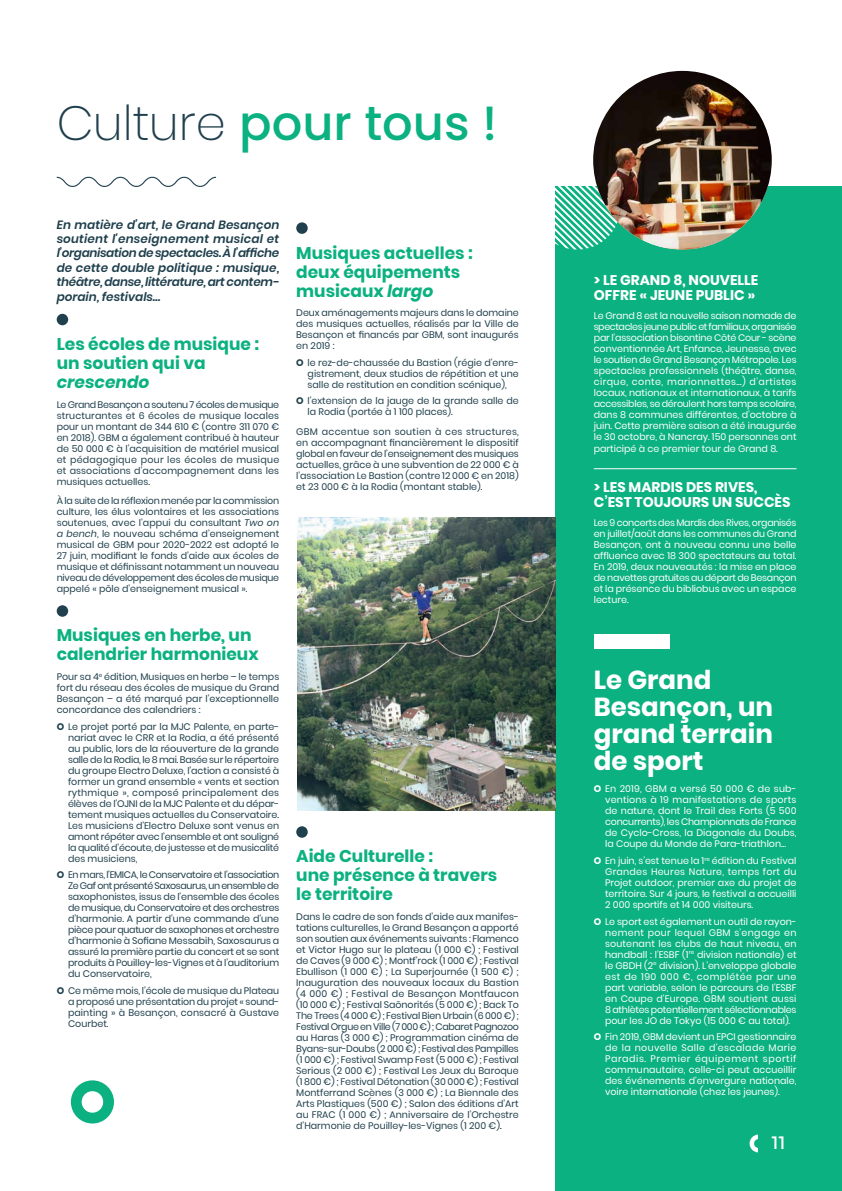
<style>
.page{position:relative;width:842px;height:1191px;background:#fff}
.page>*{position:absolute;margin:0;border:0;box-sizing:border-box;transform-origin:0 0}
.t1{font:500 48px "Poppins";color:#0bb180}
.t2{font:700 26px/27px "Poppins";color:#fff}
.t3{font:18px "Montserrat";color:#fff}
.t4{font:700 17px/19px "Poppins";color:#0bb180}
.t5{font:italic 700 17px "Poppins";color:#0bb180}
.t6{font:700 14px/15px "Poppins";color:#fff}
.t7{font:italic 600 12px/14.4px "Poppins";letter-spacing:-.025em;color:#20404d;text-align:justify}
.t8{font:9.5px/11px "Poppins";color:#20404d;text-align:justify}
.t9{font:9.5px/11px "Poppins";color:#fff;text-align:justify}
.s1{font-weight:200;color:#20404d}
.s2{font-style:italic}
.s3{font-weight:700}
.s4{color:#231f20}
</style>
<div class="page">
<div style="left:556px;top:187px;width:286px;height:1004px;background:#0bb180"></div>
<div style="left:57px;top:314px;width:11px;height:11px;background:#20404d;border-radius:50%"></div>
<div style="left:57px;top:605px;width:11px;height:12px;background:#20404d;border-radius:50%"></div>
<div style="left:296px;top:222px;width:12px;height:12px;background:#20404d;border-radius:50%"></div>
<div style="left:296px;top:826px;width:12px;height:11px;background:#20404d;border-radius:50%"></div>
<svg style="left:57px;top:177px;width:159px;height:10px"></svg>
<hr style="left:594px;top:468px;width:202px;height:1px;background:#fff">
<svg style="left:555px;top:169px;width:65px;height:80px"></svg>
<img style="left:297px;top:518px;width:259px;height:292px">
<img style="left:593px;top:71px;width:179px;height:178px;border-radius:89px">
<div style="left:594px;top:634px;width:76px;height:14px;background:#fff"></div>
<div style="left:71px;top:1080px;width:43px;height:43px;background:#0bb180;border-radius:50%"></div>
<div style="left:82px;top:1091px;width:21px;height:21px;background:#fff;border-radius:50%"></div>
<svg style="left:749px;top:1134px;width:9px;height:18px"></svg>
<h1 class="t1" style="left:57px;top:95px;width:442px"><span class="s1">Culture</span> pour tous !</h1>
<p class="t7" style="left:57px;top:217px;width:224px">En matière d’art, le Grand Besançon soutient l'enseignement musical et l’organisation de spectacles. À l’affiche de cette double politique : musique, théâtre, danse, littérature, art contem&shy;porain, festivals…</p>
<h3 class="t4" style="left:57px;top:334px;width:204px">Les écoles de musique : un soutien qui va</h3>
<h3 class="t5" style="left:57px;top:372px;width:94px">crescendo</h3>
<p class="t8" style="left:57px;top:399px;width:224px">Le Grand Besançon a soutenu 7 écoles de musique structurantes et 6 écoles de musique locales pour un montant de 344 610 € (contre 311 070 € en 2018). GBM a également contribué à hauteur de 50 000 € à l’acquisition de matériel musical et pédagogique pour les écoles de musique et associations d’accompagnement dans les musiques actuelles.</p>
<p class="t8" style="left:57px;top:495px;width:224px">À la suite de la réflexion menée par la commission culture, les élus volontaires et les associations soutenues, avec l’appui du consultant <span class="s2">Two on a bench</span>, le nouveau schéma d’enseignement musical de GBM pour 2020-2022 est adopté le 27 juin, modifiant le fonds d’aide aux écoles de musique et définissant notamment un nouveau niveau de développement des écoles de musique appelé « pôle d’enseignement musical ».</p>
<h3 class="t4" style="left:57px;top:626px;width:203px">Musiques en herbe, un calendrier harmonieux</h3>
<p class="t8" style="left:57px;top:671px;width:224px">Pour sa 4<sup>e</sup> édition, Musiques en herbe – le temps fort du réseau des écoles de musique du Grand Besançon – a été marqué par l’exceptionnelle concordance des calendriers :</p>
<p class="t8" style="left:68px;top:721px;width:213px;text-indent:-11px"><span class="s3">O</span> Le projet porté par la MJC Palente, en parte&shy;nariat avec le CRR et la Rodia, a été présenté au public, lors de la réouverture de la grande salle de la Rodia, le 8 mai. Basée sur le répertoire du groupe Electro Deluxe, l’action a consisté à former un grand ensemble « vents et section rythmique », composé principalement des élèves de l’OJNI de la MJC Palente et du dépar&shy;tement musiques actuelles du Conservatoire.<br>Les musiciens d’Electro Deluxe sont venus en amont répéter avec l’ensemble et ont souligné la qualité d’écoute, de justesse et de musicalité des musiciens,</p>
<p class="t8" style="left:68px;top:869px;width:213px;text-indent:-11px"><span class="s3">O</span> En mars, l’EMICA, le Conservatoire et l’association Ze Gaf ont présenté Saxosaurus, un ensemble de saxophonistes, issus de l’ensemble des écoles de musique, du Conservatoire et des orchestres d’harmonie. A partir d’une commande d’une pièce pour quatuor de saxophones et orchestre d’harmonie à Sofiane Messabih, Saxosaurus a assuré la première partie du concert et se sont produits à Pouilley-les-Vignes et à l’auditorium du Conservatoire,</p>
<p class="t8" style="left:68px;top:985px;width:213px;text-indent:-11px"><span class="s3">O</span> Ce même mois, l’école de musique du Plateau a proposé une présentation du projet « sound&shy;painting » à Besançon, consacré à Gustave Courbet.</p>
<h3 class="t4" style="left:296px;top:243px;width:178px">Musiques actuelles : deux équipements musicaux <span class="s2">largo</span></h3>
<p class="t8" style="left:296px;top:307px;width:224px">Deux aménagements majeurs dans le domaine des musiques actuelles, réalisés par la Ville de Besançon et financés par GBM, sont inaugurés en 2019 :</p>
<p class="t8" style="left:308px;top:357px;width:213px;text-indent:-11px"><span class="s3">O</span> le rez-de-chaussée du Bastion (régie d’enre&shy;gistrement, deux studios de répétition et une salle de restitution en condition scénique),</p>
<p class="t8" style="left:308px;top:396px;width:213px;text-indent:-11px"><span class="s3">O</span> l’extension de la jauge de la grande salle de la Rodia (portée à 1 100 places).</p>
<p class="t8" style="left:296px;top:426px;width:224px">GBM accentue son soutien à ces structures, en accompagnant financièrement le dispositif global en faveur de l’enseignement des musiques actuelles, grâce à une subvention de 22 000 € à l’association Le Bastion (contre 12 000 € en 2018) et 23 000 € à la Rodia (montant stable).</p>
<h3 class="t4" style="left:296px;top:847px;width:203px">Aide Culturelle :<br>une présence à travers le territoire</h3>
<p class="t8" style="left:296px;top:911px;width:224px">Dans le cadre de son fonds d’aide aux manifes&shy;tations culturelles, le Grand Besançon a apporté son soutien aux événements suivants : Flamenco et Victor Hugo sur le plateau (1 000 €) ; Festival de Caves (9 000 €) ; Montf’rock (1 000 €) ; Festival Ebullison (1 000 €) ; La Superjournée (1 500 €) ; Inauguration des nouveaux locaux du Bastion (4 000 €) ; Festival de Besançon Montfaucon (10 000 €) ; Festival Saônorités (5 000 €) ; Back To The Trees (4 000 €) ; Festival Bien Urbain (6 000 €) ; Festival Orgue en Ville (7 000 €) ; Cabaret Pagnozoo au Haras (3 000 €) ; Programmation cinéma de Byans-sur-Doubs (2 000 €) ; Festival des Pampilles (1 000 €) ; Festival Swamp Fest (5 000 €) ; Festival Serious (2 000 €) ; Festival Les Jeux du Baroque (1 800 €) ; Festival Détonation (30 000 €) ; Festival Montferrand Scènes (3 000 €) ; La Biennale des Arts Plastiques (500 €) ; Salon des éditions d’Art au FRAC (1 000 €) ; Anniversaire de l’Orchestre d’Harmonie de Pouilley-les-Vignes (1 200 €)<span class="s4">.</span></p>
<h3 class="t6" style="left:594px;top:272px;width:166px">&gt; LE GRAND 8, NOUVELLE<br>OFFRE « JEUNE PUBLIC »</h3>
<p class="t9" style="left:594px;top:311px;width:204px">Le Grand 8 est la nouvelle saison nomade de spectacles jeune public et familiaux, organisée par l’association bisontine Côté Cour - scène conventionnée Art, Enfance, Jeunesse, avec le soutien de Grand Besançon Métropole. Les spectacles professionnels (théâtre, danse, cirque, conte, marionnettes…) d’artistes locaux, nationaux et internationaux, à tarifs accessibles, se déroulent hors temps scolaire, dans 8 communes différentes, d’octobre à juin. Cette première saison a été inaugurée le 30 octobre, à Nancray. 150 personnes ont participé à ce premier tour de Grand 8.</p>
<h3 class="t6" style="left:594px;top:479px;width:198px">&gt; LES MARDIS DES RIVES,<br>C’EST TOUJOURS UN SUCCÈS</h3>
<p class="t9" style="left:594px;top:517px;width:204px">Les 9 concerts des Mardis des Rives, organisés en juillet/août dans les communes du Grand Besançon, ont à nouveau connu une belle affluence avec 18 300 spectateurs au total.<br>En 2019, deux nouveautés : la mise en place de navettes gratuites au départ de Besançon et la présence du bibliobus avec un espace lecture.</p>
<h2 class="t2" style="left:594px;top:666px;width:181px">Le Grand<br>Besançon, un grand terrain de sport</h2>
<p class="t9" style="left:605px;top:783px;width:193px;text-indent:-11px"><span class="s3">O</span> En 2019, GBM a versé 50 000 € de sub&shy;ventions à 19 manifestations de sports de nature, dont le Trail des Forts (5 500 concurrents), les Championnats de France de Cyclo-Cross, la Diagonale du Doubs, la Coupe du Monde de Para-triathlon...</p>
<p class="t9" style="left:605px;top:855px;width:193px;text-indent:-11px"><span class="s3">O</span> En juin, s’est tenue la 1<sup>re</sup> édition du Festival Grandes Heures Nature, temps fort du Projet outdoor, premier axe du projet de territoire. Sur 4 jours, le festival a accueilli 2 000 sportifs et 14 000 visiteurs.</p>
<p class="t9" style="left:605px;top:915px;width:193px;text-indent:-11px"><span class="s3">O</span> Le sport est également un outil de rayon&shy;nement pour lequel GBM s’engage en soutenant les clubs de haut niveau, en handball : l’ESBF (1<sup>re</sup> division nationale) et le GBDH (2<sup>e</sup> division). L’enveloppe globale est de 190 000 €, complétée par une part variable, selon le parcours de l’ESBF en Coupe d’Europe. GBM soutient aussi 8 athlètes potentiellement sélectionnables pour les JO de Tokyo (15 000 € au total).</p>
<p class="t9" style="left:605px;top:1031px;width:193px;text-indent:-11px"><span class="s3">O</span> Fin 2019, GBM devient un EPCI gestionnaire de la nouvelle Salle d’escalade Marie Paradis. Premier équipement sportif communautaire, celle-ci peut accueillir des événements d’envergure nationale, voire internationale (chez les jeunes).</p>
<h3 class="t3" style="left:771px;top:1132px;width:15px">11</h3>
</div>
